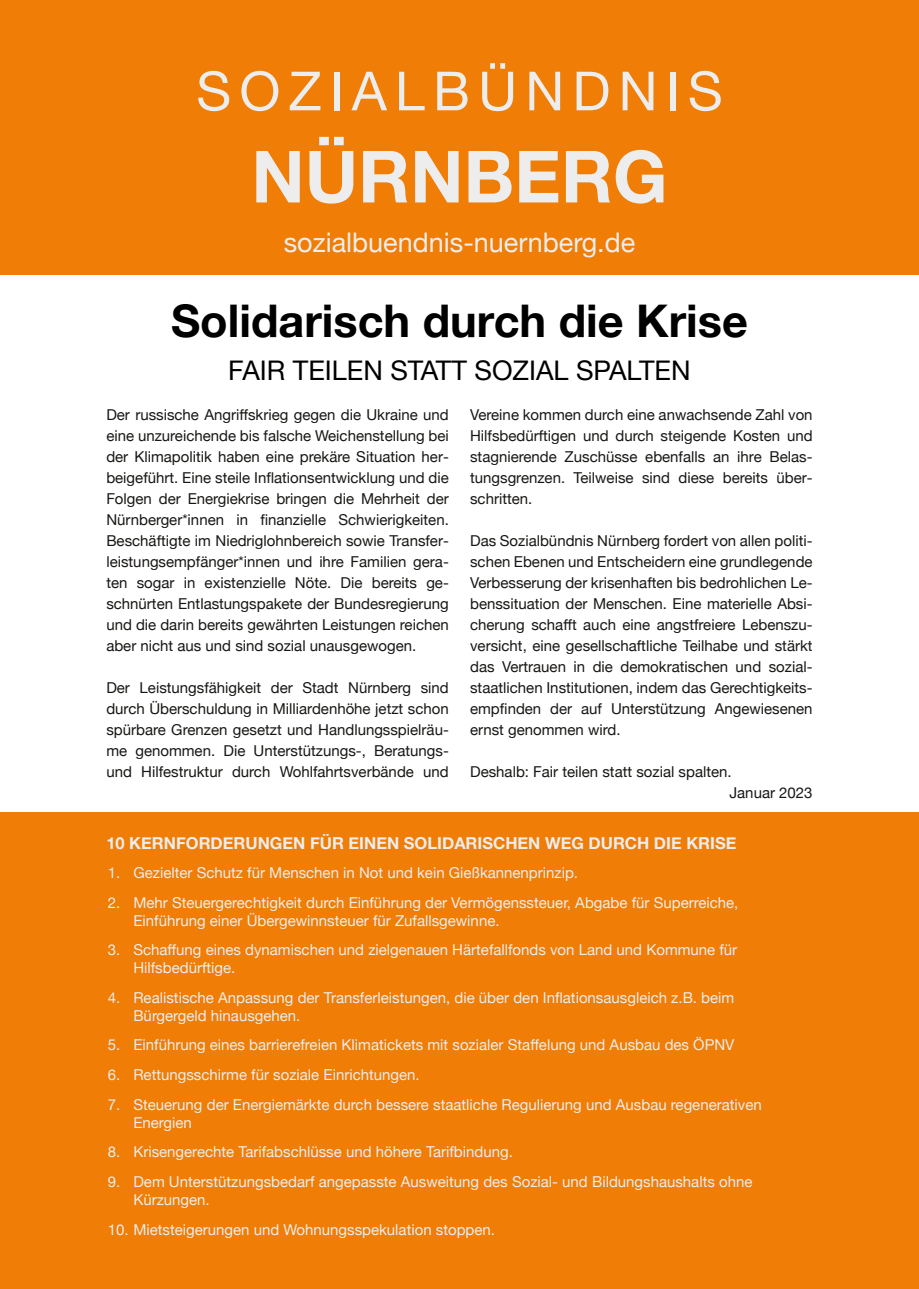
<style>
.page{position:relative;width:919px;height:1289px;background:#fff}
.page>*{position:absolute;margin:0;border:0;box-sizing:border-box;transform-origin:0 0}
.t1{font:700 72px "Helvetica Neue";color:#ededed}
.t2{font:54px "Helvetica Neue";letter-spacing:.15em;color:#ededed}
.t3{font:700 45px "Helvetica Neue";color:#000}
.t4{font:27px "Helvetica Neue";color:#000}
.t5{font:27px "Helvetica Neue";color:#ededed}
.t6{font:700 16.5px "Helvetica Neue";color:#ededed}
.t7{font:15px/21px "Helvetica Neue";color:#181715;text-align:justify}
.t8{font:15px/17.7px "Helvetica Neue";color:#ededed}
</style>
<div class="page">
<div style="left:0;top:0;width:918px;height:274px;background:#ef7d06"></div>
<div style="left:0;top:812px;width:918px;height:476px;background:#ef7d06"></div>
<h2 class="t2" style="left:196px;top:59px;width:528px">SOZIALBÜNDNIS</h2>
<h1 class="t1" style="left:251px;top:132px;width:418px">NÜRNBERG</h1>
<h3 class="t5" style="left:284px;top:226px;width:353px">sozialbuendnis-nuernberg.de</h3>
<h3 class="t3" style="left:171px;top:292px;width:578px">Solidarisch durch die Krise</h3>
<h3 class="t4" style="left:228px;top:354px;width:464px">FAIR TEILEN STATT SOZIAL SPALTEN</h3>
<p class="t7" style="left:106px;top:404px;width:344px">Der russische Angriffskrieg gegen die Ukraine und eine unzureichende bis falsche Weichenstellung bei der Klimapolitik haben eine prekäre Situation her‐ beigeführt. Eine steile Inflationsentwicklung und die Folgen der Energiekrise bringen die Mehrheit der Nürnberger*innen in finanzielle Schwierigkeiten.<br>Beschäftigte im Niedriglohnbereich sowie Transfer‐ leistungsempfänger*innen und ihre Familien gera‐ ten sogar in existenzielle Nöte. Die bereits ge‐ schnürten Entlastungspakete der Bundesregierung und die darin bereits gewährten Leistungen reichen aber nicht aus und sind sozial unausgewogen.</p>
<p class="t7" style="left:106px;top:677px;width:344px">Der Leistungsfähigkeit der Stadt Nürnberg sind durch Überschuldung in Milliardenhöhe jetzt schon spürbare Grenzen gesetzt und Handlungsspielräu‐ me genommen. Die Unterstützungs-, Beratungs&shy;und Hilfestruktur durch Wohlfahrtsverbände und</p>
<p class="t7" style="left:470px;top:404px;width:344px">Vereine kommen durch eine anwachsende Zahl von Hilfsbedürftigen und durch steigende Kosten und stagnierende Zuschüsse ebenfalls an ihre Belas‐ tungsgrenzen. Teilweise sind diese bereits über‐ schritten.</p>
<p class="t7" style="left:470px;top:530px;width:344px">Das Sozialbündnis Nürnberg fordert von allen politi‐ schen Ebenen und Entscheidern eine grundlegende Verbesserung der krisenhaften bis bedrohlichen Le‐ benssituation der Menschen. Eine materielle Absi‐ cherung schafft auch eine angstfreiere Lebenszu‐ versicht, eine gesellschaftliche Teilhabe und stärkt das Vertrauen in die demokratischen und sozial‐ staatlichen Institutionen, indem das Gerechtigkeits‐ empfinden der auf Unterstützung Angewiesenen ernst genommen wird.</p>
<p class="t7" style="left:470px;top:761px;width:263px">Deshalb: Fair teilen statt sozial spalten.</p>
<p class="t7" style="left:729px;top:782px;width:85px">Januar 2023</p>
<p class="t6" style="left:106px;top:833px;width:631px">10 KERNFORDERUNGEN FÜR EINEN SOLIDARISCHEN WEG DURCH DIE KRISE</p>
<p class="t8" style="left:108px;top:863px;width:471px">1. Gezielter Schutz für Menschen in Not und kein Gießkannenprinzip.</p>
<p class="t8" style="left:133px;top:893px;width:606px;text-indent:-26px">2. Mehr Steuergerechtigkeit durch Einführung der Vermögenssteuer, Abgabe für Superreiche,<br>Einführung einer Übergewinnsteuer für Zufallsgewinne.</p>
<p class="t8" style="left:133px;top:941px;width:605px;text-indent:-26px">3. Schaffung eines dynamischen und zielgenauen Härtefallfonds von Land und Kommune für<br>Hilfsbedürftige.</p>
<p class="t8" style="left:133px;top:988px;width:602px;text-indent:-26px">4. Realistische Anpassung der Transferleistungen, die über den Inflationsausgleich z.B. beim<br>Bürgergeld hinausgehen.</p>
<p class="t8" style="left:108px;top:1036px;width:628px">5. Einführung eines barrierefreien Klimatickets mit sozialer Staffelung und Ausbau des ÖPNV</p>
<p class="t8" style="left:108px;top:1065px;width:313px">6. Rettungsschirme für soziale Einrichtungen.</p>
<p class="t8" style="left:133px;top:1095px;width:630px;text-indent:-26px">7. Steuerung der Energiemärkte durch bessere staatliche Regulierung und Ausbau regenerativen<br>Energien</p>
<p class="t8" style="left:108px;top:1142px;width:406px">8. Krisengerechte Tarifabschlüsse und höhere Tarifbindung.</p>
<p class="t8" style="left:133px;top:1172px;width:620px;text-indent:-26px">9. Dem Unterstützungsbedarf angepasste Ausweitung des Sozial- und Bildungshaushalts ohne<br>Kürzungen.</p>
<p class="t8" style="left:108px;top:1220px;width:388px">10. Mietsteigerungen und Wohnungsspekulation stoppen.</p>
</div>
